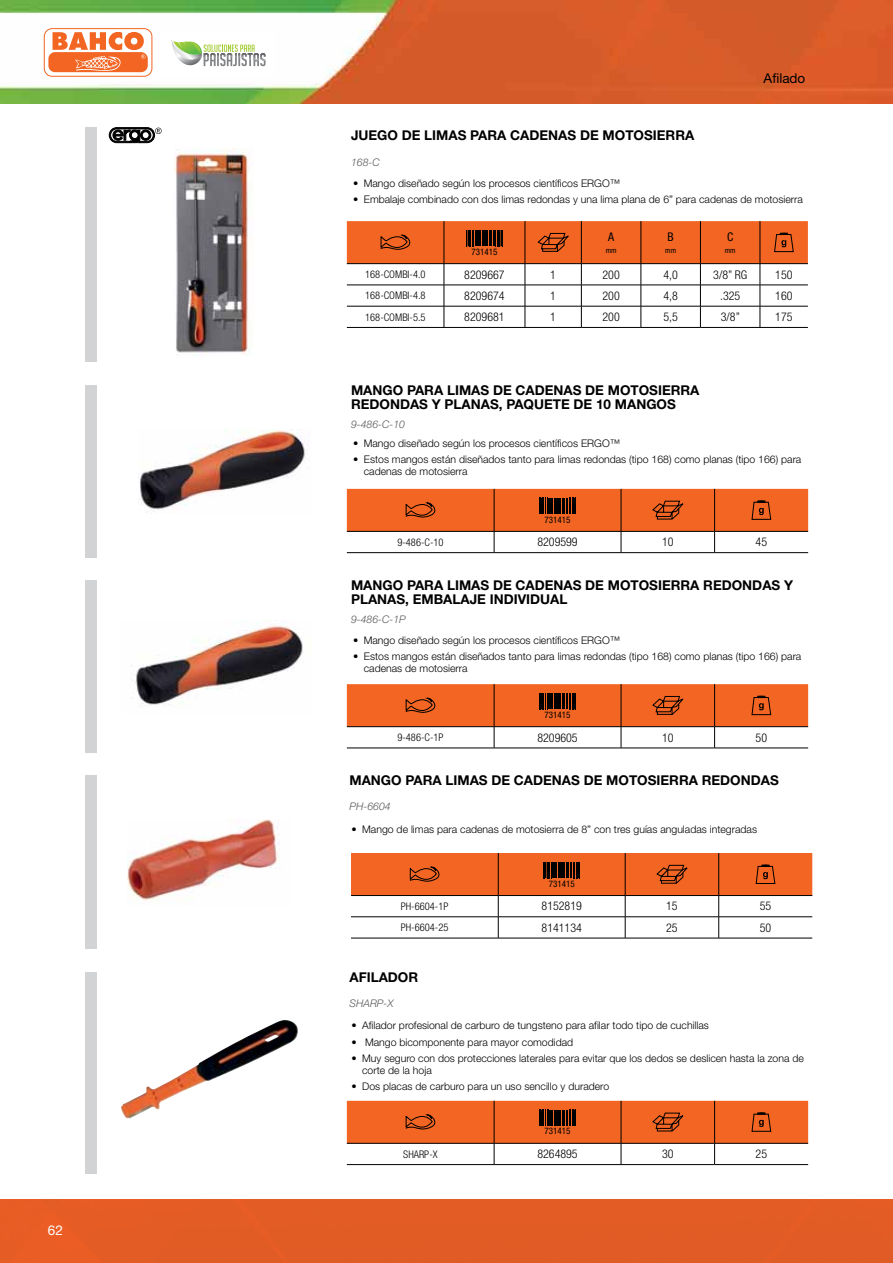
<style>
.page{position:relative;width:893px;height:1263px;background:#fff}
.page>*{position:absolute;margin:0;border:0;box-sizing:border-box;transform-origin:0 0}
.t1{font:700 13.5px/13.5px "Helvetica Neue LT Std";color:#000}
.t2{font:13.5px "Helvetica Neue LT Std";color:#000}
.t3{font:13.5px "Helvetica Neue LT Std";color:#fff}
.t4{font:300 condensed 12px "Helvetica Neue LT Std";color:#000}
.t5{font:condensed 12px "Helvetica Neue LT Std";color:#000}
.t6{font:300 10.5px/12px "Helvetica Neue LT Std";color:#000}
.t7{font:300 condensed 10.5px "Helvetica Neue LT Std";color:#000}
.t8{font:italic 300 10.5px "Helvetica Neue LT Std";color:#58595b}
.t9{font:condensed 9px "Helvetica Neue LT Std";color:#000}
.t10{font:condensed 7.5px "Helvetica Neue LT Std";color:#000}
</style>
<div class="page">
<img style="left:0;top:0;width:893px;height:103px">
<div style="left:0;top:1199px;width:893px;height:64px;background:#e25c25"></div>
<img style="left:121px;top:1020px;width:177px;height:99px">
<img style="left:174px;top:149px;width:76px;height:207px">
<img style="left:127px;top:819px;width:153px;height:81px">
<img style="left:133px;top:620px;width:170px;height:86px">
<svg style="left:109px;top:128px;width:53px;height:15px"></svg>
<div style="left:161px;top:33px;width:113px;height:42px;background:#fff"></div>
<svg style="left:171px;top:40px;width:95px;height:27px"></svg>
<div style="left:44px;top:29px;width:108px;height:47px;background:#fff;border-radius:8px"></div>
<div style="left:44px;top:28px;width:108px;height:49px;border:1px solid #f26522;border-radius:8px"></div>
<svg style="left:48px;top:52px;width:100px;height:20px"></svg>
<svg style="left:53px;top:32px;width:92px;height:39px"></svg>
<div style="left:85px;top:128px;width:12px;height:234px;background:#d1d3d4"></div>
<hr style="left:347px;top:327px;width:97px;height:1px;background:#000">
<hr style="left:444px;top:327px;width:81px;height:1px;background:#000">
<hr style="left:525px;top:327px;width:56px;height:1px;background:#000">
<hr style="left:581px;top:327px;width:60px;height:1px;background:#000">
<hr style="left:641px;top:327px;width:59px;height:1px;background:#000">
<hr style="left:700px;top:327px;width:60px;height:1px;background:#000">
<hr style="left:760px;top:327px;width:48px;height:1px;background:#000">
<svg style="left:347px;top:221px;width:461px;height:106px"></svg>
<div style="left:85px;top:972px;width:12px;height:202px;background:#d1d3d4"></div>
<div style="left:85px;top:776px;width:12px;height:173px;background:#d1d3d4"></div>
<hr style="left:351px;top:938px;width:147px;height:1px;background:#000">
<hr style="left:498px;top:938px;width:127px;height:1px;background:#000">
<hr style="left:625px;top:938px;width:94px;height:1px;background:#000">
<hr style="left:719px;top:938px;width:93px;height:1px;background:#000">
<svg style="left:351px;top:853px;width:461px;height:85px"></svg>
<img style="left:139px;top:429px;width:166px;height:84px">
<div style="left:85px;top:385px;width:12px;height:172px;background:#d1d3d4"></div>
<hr style="left:347px;top:552px;width:147px;height:1px;background:#000">
<hr style="left:494px;top:552px;width:127px;height:1px;background:#000">
<hr style="left:621px;top:552px;width:94px;height:1px;background:#000">
<hr style="left:715px;top:552px;width:93px;height:1px;background:#000">
<svg style="left:347px;top:489px;width:461px;height:63px"></svg>
<div style="left:85px;top:581px;width:12px;height:172px;background:#d1d3d4"></div>
<hr style="left:347px;top:748px;width:147px;height:1px;background:#000">
<hr style="left:494px;top:748px;width:127px;height:1px;background:#000">
<hr style="left:621px;top:748px;width:94px;height:1px;background:#000">
<hr style="left:715px;top:748px;width:93px;height:1px;background:#000">
<svg style="left:347px;top:684px;width:461px;height:64px"></svg>
<hr style="left:347px;top:1164px;width:147px;height:1px;background:#000">
<hr style="left:494px;top:1164px;width:127px;height:1px;background:#000">
<hr style="left:621px;top:1164px;width:94px;height:1px;background:#000">
<hr style="left:715px;top:1164px;width:93px;height:1px;background:#000">
<svg style="left:347px;top:1101px;width:461px;height:63px"></svg>
<p class="t3" style="left:48px;top:1222px;width:17px">62</p>
<p class="t1" style="left:351px;top:129px;width:28px">JUEGO</p>
<p class="t1" style="left:402px;top:129px;width:119px">DE LIMAS PARA CADE</p>
<p class="t1" style="left:548px;top:129px;width:77px">NAS DE MOTO</p>
<p class="t1" style="left:644px;top:129px;width:52px">SIERRA</p>
<p class="t2" style="left:764px;top:70px;width:43px">Afilado</p>
<p class="t8" style="left:351px;top:156px;width:30px">168-C</p>
<p class="t6" style="left:353px;top:177px;width:269px">• Mango diseñado según los procesos científicos ERGO™</p>
<p class="t6" style="left:353px;top:193px;width:451px">• Embalaje combinado con dos limas redondas y una lima plana de 6” para cadenas de motosierra</p>
<p class="t9" style="left:471px;top:246px;width:27px">731415</p>
<p class="t5" style="left:608px;top:229px;width:7px">A</p>
<p class="t10" style="left:606px;top:246px;width:12px">mm</p>
<p class="t5" style="left:668px;top:229px;width:8px">B</p>
<p class="t10" style="left:665px;top:246px;width:12px">mm</p>
<p class="t5" style="left:727px;top:229px;width:8px">C</p>
<p class="t10" style="left:725px;top:246px;width:12px">mm</p>
<p class="t7" style="left:365px;top:268px;width:62px">168-COMBI-4.0</p>
<p class="t4" style="left:464px;top:267px;width:42px">8209667</p>
<p class="t4" style="left:550px;top:267px;width:7px">1</p>
<p class="t4" style="left:602px;top:267px;width:19px">200</p>
<p class="t4" style="left:663px;top:267px;width:16px">4,0</p>
<p class="t4" style="left:713px;top:267px;width:35px">3/8” RG</p>
<p class="t4" style="left:775px;top:267px;width:19px">150</p>
<p class="t7" style="left:365px;top:290px;width:62px">168-COMBI-4.8</p>
<p class="t4" style="left:464px;top:289px;width:42px">8209674</p>
<p class="t4" style="left:550px;top:289px;width:7px">1</p>
<p class="t4" style="left:602px;top:289px;width:19px">200</p>
<p class="t4" style="left:663px;top:289px;width:16px">4,8</p>
<p class="t4" style="left:720px;top:289px;width:22px">.325</p>
<p class="t4" style="left:775px;top:289px;width:19px">160</p>
<p class="t7" style="left:365px;top:311px;width:62px">168-COMBI-5.5</p>
<p class="t4" style="left:464px;top:310px;width:42px">8209681</p>
<p class="t4" style="left:550px;top:310px;width:7px">1</p>
<p class="t4" style="left:602px;top:310px;width:19px">200</p>
<p class="t4" style="left:663px;top:310px;width:16px">5,5</p>
<p class="t4" style="left:721px;top:310px;width:21px">3/8”</p>
<p class="t4" style="left:775px;top:310px;width:19px">175</p>
<p class="t1" style="left:351px;top:383px;width:350px">MANGO PARA LIMAS DE CADENAS DE MOTOSI ERRA<br>REDONDAS Y PLANAS, PAQU ETE DE 10 MANGOS</p>
<p class="t8" style="left:351px;top:418px;width:56px">9-486-C-10</p>
<p class="t6" style="left:353px;top:437px;width:269px">• Mango diseñado según los procesos científicos ERGO™</p>
<p class="t6" style="left:364px;top:453px;width:439px;text-indent:-11px">• Estos mangos están diseñados tanto para limas redondas (tipo 168) como planas (tipo 166) para cadenas de motosierra</p>
<p class="t9" style="left:545px;top:514px;width:27px">731415</p>
<p class="t7" style="left:397px;top:536px;width:48px">9-486-C-10</p>
<p class="t4" style="left:537px;top:535px;width:42px">8209599</p>
<p class="t4" style="left:662px;top:535px;width:13px">10</p>
<p class="t4" style="left:756px;top:535px;width:13px">45</p>
<p class="t1" style="left:351px;top:578px;width:442px">MANGO PARA LIMAS DE CADENAS DE MOTOSI ERRA R EDONDAS Y<br>PLANAS, EMB</p>
<p class="t1" style="left:443px;top:592px;width:126px">ALAJ E IN DIVI DUAL</p>
<p class="t8" style="left:351px;top:613px;width:56px">9-486-C-1P</p>
<p class="t6" style="left:353px;top:634px;width:269px">• Mango diseñado según los procesos científicos ERGO™</p>
<p class="t6" style="left:364px;top:650px;width:439px;text-indent:-11px">• Estos mangos están diseñados tanto para limas redondas (tipo 168) como planas (tipo 166) para cadenas de motosierra</p>
<p class="t9" style="left:545px;top:709px;width:27px">731415</p>
<p class="t7" style="left:397px;top:731px;width:48px">9-486-C-1P</p>
<p class="t4" style="left:537px;top:730px;width:42px">8209605</p>
<p class="t4" style="left:662px;top:730px;width:13px">10</p>
<p class="t4" style="left:756px;top:730px;width:13px">50</p>
<p class="t1" style="left:349px;top:774px;width:429px">MANGO PARA LIMAS DE CADENAS DE MOTOSI ERRA R EDONDAS</p>
<p class="t8" style="left:349px;top:800px;width:43px">PH-6604</p>
<p class="t6" style="left:352px;top:823px;width:407px">• Mango de limas para cadenas de motosierra de 8” con tres guías anguladas integradas</p>
<p class="t9" style="left:549px;top:878px;width:27px">731415</p>
<p class="t7" style="left:401px;top:900px;width:49px">PH-6604-1P</p>
<p class="t4" style="left:542px;top:899px;width:42px">8152819</p>
<p class="t4" style="left:666px;top:899px;width:13px">15</p>
<p class="t4" style="left:760px;top:899px;width:13px">55</p>
<p class="t7" style="left:401px;top:921px;width:49px">PH-6604-25</p>
<p class="t4" style="left:542px;top:920px;width:42px">8141134</p>
<p class="t4" style="left:666px;top:920px;width:13px">25</p>
<p class="t4" style="left:760px;top:920px;width:13px">50</p>
<p class="t1" style="left:349px;top:970px;width:32px">AFILADO</p>
<p class="t1" style="left:408px;top:970px;width:11px">R</p>
<p class="t8" style="left:349px;top:997px;width:45px">SHARP-X</p>
<p class="t6" style="left:352px;top:1019px;width:359px">• Afilador profesional de carburo de tungsteno para afilar todo tipo de cuchillas</p>
<p class="t6" style="left:352px;top:1036px;width:223px">• Mango bicomponente para mayor comodidad</p>
<p class="t6" style="left:362px;top:1052px;width:443px;text-indent:-11px">• Muy seguro con dos protecciones laterales para evitar que los dedos se deslicen hasta la zona de corte de la hoja</p>
<p class="t6" style="left:352px;top:1080px;width:259px">• Dos placas de carburo para un uso sencillo y duradero</p>
<p class="t9" style="left:545px;top:1126px;width:27px">731415</p>
<p class="t7" style="left:403px;top:1148px;width:36px">SHARP-X</p>
<p class="t4" style="left:537px;top:1147px;width:42px">8264895</p>
<p class="t4" style="left:662px;top:1147px;width:13px">30</p>
<p class="t4" style="left:756px;top:1147px;width:13px">25</p>
</div>
